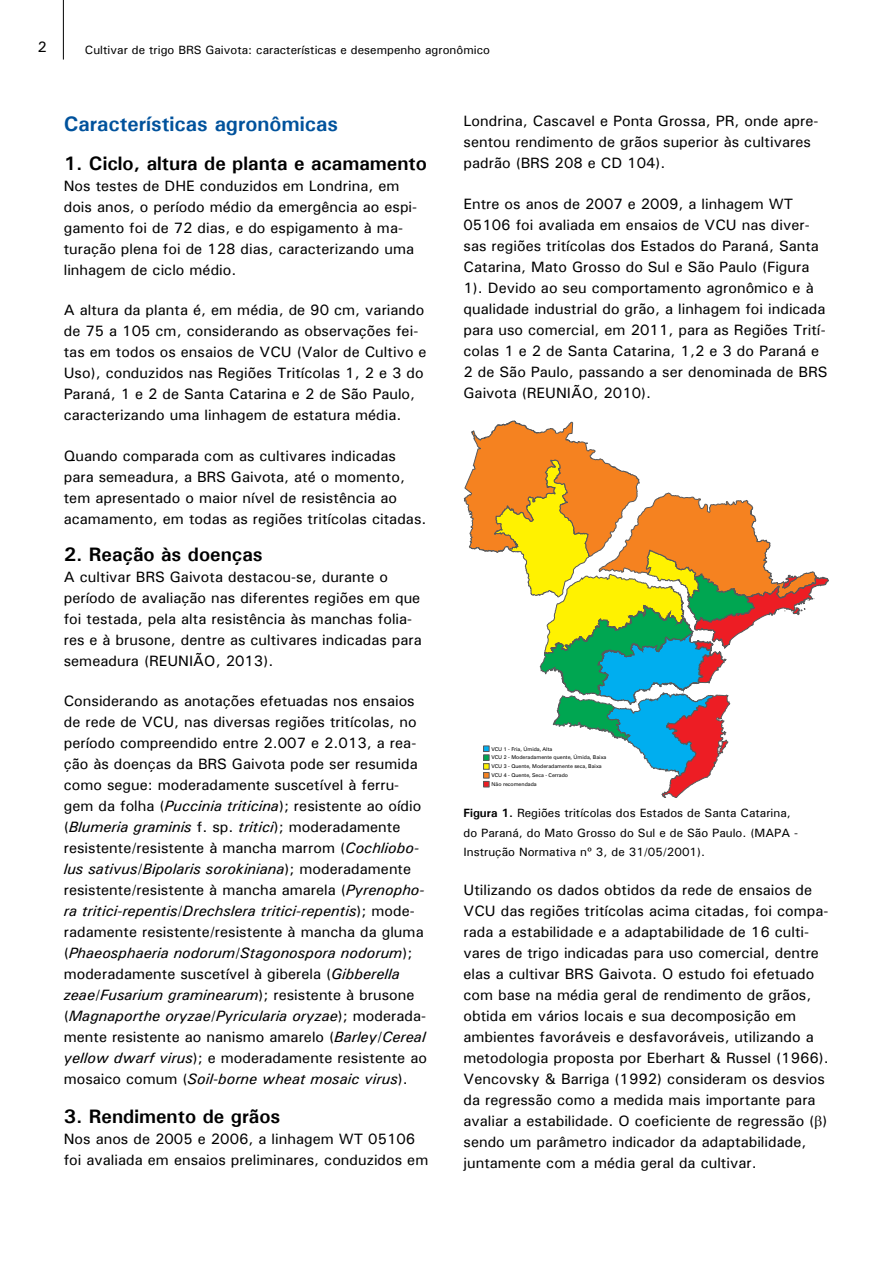
<style>
.page{position:relative;width:893px;height:1263px;background:#fff}
.page>*{position:absolute;margin:0;border:0;box-sizing:border-box;transform-origin:0 0}
.t1{font:700 21px "Univers";color:#00529c}
.t2{font:700 19.5px "Univers";color:#000}
.t3{font:15px/21px "Univers";color:#000}
.t4{font:12px/19.5px "Univers";color:#000}
.t5{font:5.25px/8.9px "Univers LT";color:#000}
.s1{font-style:italic}
.s2{font-weight:700}
</style>
<div class="page">
<hr style="left:63px;top:0;width:1px;height:60px;background:#000">
<svg style="left:464px;top:421px;width:365px;height:377px"></svg>
<p class="t3" style="left:37px;top:36px;width:11px">2</p>
<p class="t4" style="left:85px;top:40px;width:407px">Cultivar de trigo BRS Gaivota: características e desempenho agronômico</p>
<h1 class="t1" style="left:64px;top:111px;width:276px">Características agronômicas</h1>
<h2 class="t2" style="left:64px;top:151px;width:365px">1. Ciclo, altura de planta e acamamento</h2>
<p class="t3" style="left:64px;top:175px;width:355px">Nos testes de DHE conduzidos em Londrina, em dois anos, o período médio da emergência ao espi&shy;gamento foi de 72 dias, e do espigamento à ma&shy;turação plena foi de 128 dias, caracterizando uma linhagem de ciclo médio.</p>
<p class="t3" style="left:64px;top:299px;width:364px">A altura da planta é, em média, de 90 cm, variando de 75 a 105 cm, considerando as observações fei&shy;tas em todos os ensaios de VCU (Valor de Cultivo e Uso), conduzidos nas Regiões Tritícolas 1, 2 e 3 do Paraná, 1 e 2 de Santa Catarina e 2 de São Paulo, caracterizando uma linhagem de estatura média.</p>
<p class="t3" style="left:64px;top:445px;width:364px">Quando comparada com as cultivares indicadas para semeadura, a BRS Gaivota, até o momento, tem apresentado o maior nível de resistência ao acamamento, em todas as regiões tritícolas citadas.</p>
<h2 class="t2" style="left:64px;top:542px;width:200px">2. Reação às doenças</h2>
<p class="t3" style="left:64px;top:566px;width:360px">A cultivar BRS Gaivota destacou-se, durante o período de avaliação nas diferentes regiões em que foi testada, pela alta resistência às manchas folia&shy;res e à brusone, dentre as cultivares indicadas para semeadura (REUNIÃO, 2013).</p>
<p class="t3" style="left:64px;top:690px;width:365px">Considerando as anotações efetuadas nos ensaios de rede de VCU, nas diversas regiões tritícolas, no período compreendido entre 2.007 e 2.013, a rea&shy;ção às doenças da BRS Gaivota pode ser resumida como segue: moderadamente suscetível à ferru&shy;gem da folha (<span class="s1">Puccinia triticina</span>); resistente ao oídio (<span class="s1">Blumeria graminis</span> f. sp. <span class="s1">tritici</span>); moderadamente resistente/resistente à mancha marrom (<span class="s1">Cochliobo&shy;lus sativus</span>/<span class="s1">Bipolaris sorokiniana</span>); moderadamente resistente/resistente à mancha amarela (<span class="s1">Pyrenopho&shy;ra tritici-repentis</span>/<span class="s1">Drechslera tritici-repentis</span>); mode&shy;radamente resistente/resistente à mancha da gluma (<span class="s1">Phaeosphaeria nodorum</span>/<span class="s1">Stagonospora nodorum</span>); moderadamente suscetível à giberela (<span class="s1">Gibberella zeae</span>/<span class="s1">Fusarium graminearum</span>); resistente à brusone (<span class="s1">Magnaporthe oryzae</span>/<span class="s1">Pyricularia oryzae</span>); moderada&shy;mente resistente ao nanismo amarelo (<span class="s1">Barley</span>/<span class="s1">Cereal yellow dwarf virus</span>); e moderadamente resistente ao mosaico comum (<span class="s1">Soil-borne wheat mosaic virus</span>).</p>
<h2 class="t2" style="left:64px;top:1105px;width:218px">3. Rendimento de grãos</h2>
<p class="t3" style="left:64px;top:1128px;width:366px">Nos anos de 2005 e 2006, a linhagem WT 05106 foi avaliada em ensaios preliminares, conduzidos em</p>
<p class="t3" style="left:463px;top:111px;width:356px">Londrina, Cascavel e Ponta Grossa, PR, onde apre&shy;sentou rendimento de grãos superior às cultivares padrão (BRS 208 e CD 104).</p>
<p class="t3" style="left:463px;top:193px;width:365px">Entre os anos de 2007 e 2009, a linhagem WT 05106 foi avaliada em ensaios de VCU nas diver&shy;sas regiões tritícolas dos Estados do Paraná, Santa Catarina, Mato Grosso do Sul e São Paulo (Figura 1). Devido ao seu comportamento agronômico e à qualidade industrial do grão, a linhagem foi indicada para uso comercial, em 2011, para as Regiões Trití&shy;colas 1 e 2 de Santa Catarina, 1,2 e 3 do Paraná e 2 de São Paulo, passando a ser denominada de BRS Gaivota (REUNIÃO, 2010).</p>
<p class="t5" style="left:491px;top:744px;width:116px">VCU 1 - Fria, Úmida, Alta<br>VCU 2 - Moderadamente quente, Úmida, Baixa<br>VCU 3 - Quente, Moderadamente seca, Baixa</p>
<p class="t5" style="left:491px;top:779px;width:47px">Não recomendada</p>
<p class="t5" style="left:491px;top:771px;width:78px">VCU 4 - Quente, Seca - Cerrado</p>
<p class="t4" style="left:463px;top:803px;width:336px"><span class="s2">Figura 1.</span> Regiões tritícolas dos Estados de Santa Catarina, do Paraná, do Mato Grosso do Sul e de São Paulo. (MAPA -<br>Instrução Normativa nº 3, de 31/05/2001).</p>
<p class="t3" style="left:463px;top:879px;width:367px">Utilizando os dados obtidos da rede de ensaios de VCU das regiões tritícolas acima citadas, foi compa&shy;rada a estabilidade e a adaptabilidade de 16 culti&shy;vares de trigo indicadas para uso comercial, dentre elas a cultivar BRS Gaivota. O estudo foi efetuado com base na média geral de rendimento de grãos, obtida em vários locais e sua decomposição em ambientes favoráveis e desfavoráveis, utilizando a metodologia proposta por Eberhart &amp; Russel (1966).<br>Vencovsky &amp; Barriga (1992) consideram os desvios da regressão como a medida mais importante para avaliar a estabilidade. O coeficiente de regressão ( ) sendo um parâmetro indicador da adaptabilidade, juntamente com a média geral da cultivar.</p>
</div>
